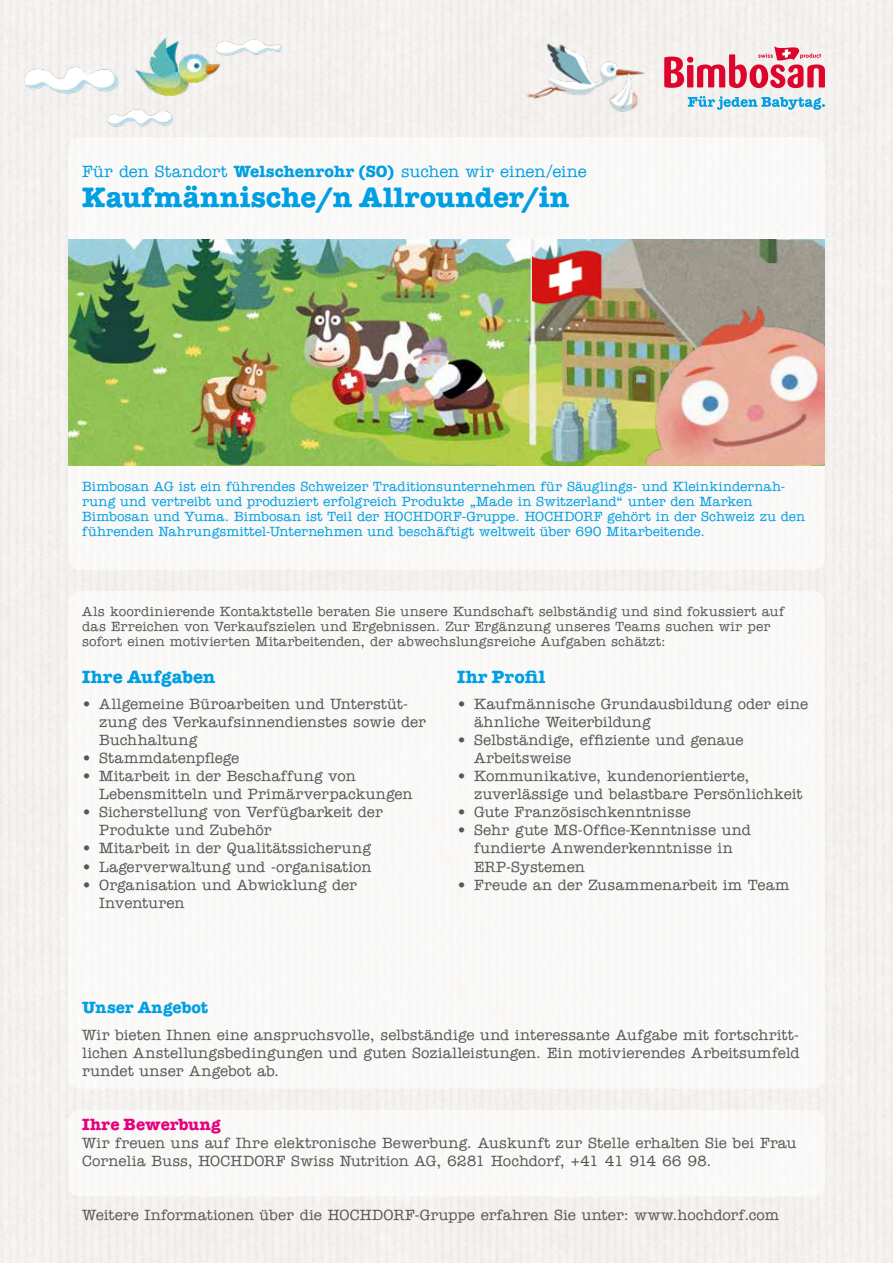
<style>
.page{position:relative;width:893px;height:1263px;background:#fff}
.page>*{position:absolute;margin:0;border:0;box-sizing:border-box;transform-origin:0 0}
.t1{font:700 28.5px "American Typewriter Std";letter-spacing:.01em;color:#009fe3}
.t2{font:700 18px "American Typewriter Std";letter-spacing:.005em;color:#009fe3}
.t3{font:500 16.5px "American Typewriter Std";color:#009fe3}
.t4{font:700 16.5px "American Typewriter Std";letter-spacing:.01em;color:#e6007d}
.t5{font:700 16.5px "American Typewriter Std";letter-spacing:.005em;color:#009fe3}
.t6{font:500 15px/18px "American Typewriter Std";letter-spacing:.005em;color:#575756}
.t7{font:500 13.5px/15px "American Typewriter Std";color:#009fe3}
.t8{font:500 13.5px/15px "American Typewriter Std";letter-spacing:.005em;color:#575756}
.s1{font-weight:700}
</style>
<div class="page">
<div style="left:68px;top:591px;width:757px;height:498px;background:#faf9f8;border-radius:13px"></div>
<div style="left:68px;top:1110px;width:757px;height:86px;background:#faf9f8;border-radius:13px"></div>
<div style="left:68px;top:137px;width:757px;height:433px;background:#faf9f8;border-radius:13px"></div>
<svg style="left:664px;top:46px;width:161px;height:42px"></svg>
<svg style="left:688px;top:96px;width:137px;height:14px"></svg>
<img style="left:524px;top:43px;width:123px;height:71px">
<img style="left:10px;top:43px;width:106px;height:63px">
<img style="left:80px;top:81px;width:132px;height:56px">
<img style="left:116px;top:13px;width:127px;height:108px">
<img style="left:199px;top:16px;width:96px;height:52px">
<img style="left:68px;top:239px;width:757px;height:226px">
<img style="left:506px;top:255px;width:319px;height:210px">
<img style="left:532px;top:250px;width:76px;height:77px">
<p class="t3" style="left:82px;top:162px;width:506px">Für den Standort <span class="s1">Welschenrohr (SO)</span> suchen wir einen/eine</p>
<h1 class="t1" style="left:82px;top:180px;width:489px">Kaufmännische/n Allrounder/in</h1>
<p class="t7" style="left:82px;top:480px;width:724px">Bimbosan AG ist ein führendes Schweizer Traditionsunternehmen für Säuglings- und Kleinkindernah&shy;rung und vertreibt und produziert erfolgreich Produkte „Made in Switzerland“ unter den Marken Bimbosan und Yuma. Bimbosan ist Teil der HOCHDORF-Gruppe. HOCHDORF gehört in der Schweiz zu den führenden Nahrungsmittel-Unternehmen und beschäftigt weltweit über 690 Mitarbeitende.</p>
<p class="t8" style="left:82px;top:604px;width:704px">Als koordinierende Kontaktstelle beraten Sie unsere Kundschaft selbständig und sind fokussiert auf das Erreichen von Verkaufszielen und Ergebnissen. Zur Ergänzung unseres Teams suchen wir per sofort einen motivierten Mitarbeitenden, der abwechslungsreiche Aufgaben schätzt:</p>
<p class="t2" style="left:82px;top:666px;width:135px">Ihre Aufgaben</p>
<p class="t6" style="left:99px;top:696px;width:328px;text-indent:-17px">• Allgemeine Büroarbeiten und Unterstüt&shy;zung des Verkaufsinnendienstes sowie der<br>Buchhaltung</p>
<p class="t6" style="left:82px;top:750px;width:159px">• Stammdatenpflege</p>
<p class="t6" style="left:99px;top:768px;width:315px;text-indent:-17px">• Mitarbeit in der Beschaffung von<br>Lebensmitteln und Primärverpackungen</p>
<p class="t6" style="left:99px;top:804px;width:285px;text-indent:-17px">• Sicherstellung von Verfügbarkeit der<br>Produkte und Zubehör</p>
<p class="t6" style="left:82px;top:840px;width:290px">• Mitarbeit in der Qualitätssicherung</p>
<p class="t6" style="left:82px;top:858px;width:291px">• Lagerverwaltung und -organisation</p>
<p class="t6" style="left:99px;top:876px;width:259px;text-indent:-17px">• Organisation und Abwicklung der<br>Inventuren</p>
<p class="t2" style="left:457px;top:666px;width:90px">Ihr Profil</p>
<p class="t6" style="left:474px;top:696px;width:335px;text-indent:-17px">• Kaufmännische Grundausbildung oder eine ähnliche Weiterbildung</p>
<p class="t6" style="left:474px;top:732px;width:271px;text-indent:-17px">• Selbständige, effiziente und genaue<br>Arbeitsweise</p>
<p class="t6" style="left:474px;top:768px;width:330px;text-indent:-17px">• Kommunikative, kundenorientierte, zuverlässige und belastbare Persönlichkeit</p>
<p class="t6" style="left:457px;top:804px;width:235px">• Gute Französischkenntnisse</p>
<p class="t6" style="left:474px;top:822px;width:278px;text-indent:-17px">• Sehr gute MS-Office-Kenntnisse und fundierte Anwenderkenntnisse in<br>ERP-Systemen</p>
<p class="t6" style="left:457px;top:876px;width:334px">• Freude an der Zusammenarbeit im Team</p>
<p class="t5" style="left:82px;top:998px;width:128px">Unser Angebot</p>
<p class="t6" style="left:82px;top:1026px;width:719px;text-align:justify">Wir bieten Ihnen eine anspruchsvolle, selbständige und interessante Aufgabe mit fortschritt&shy;lichen Anstellungsbedingungen und guten Sozialleistungen. Ein motivierendes Arbeitsumfeld rundet unser Angebot ab.</p>
<p class="t4" style="left:82px;top:1114px;width:140px">Ihre Bewerbung</p>
<p class="t6" style="left:82px;top:1134px;width:716px">Wir freuen uns auf Ihre elektronische Bewerbung. Auskunft zur Stelle erhalten Sie bei Frau<br>Cornelia Buss, HOCHDORF Swiss Nutrition AG, 6281 Hochdorf, +41 41 914 66 98.</p>
<p class="t6" style="left:82px;top:1206px;width:699px">Weitere Informationen über die HOCHDORF-Gruppe erfahren Sie unter: www.hochdorf.com</p>
</div>
